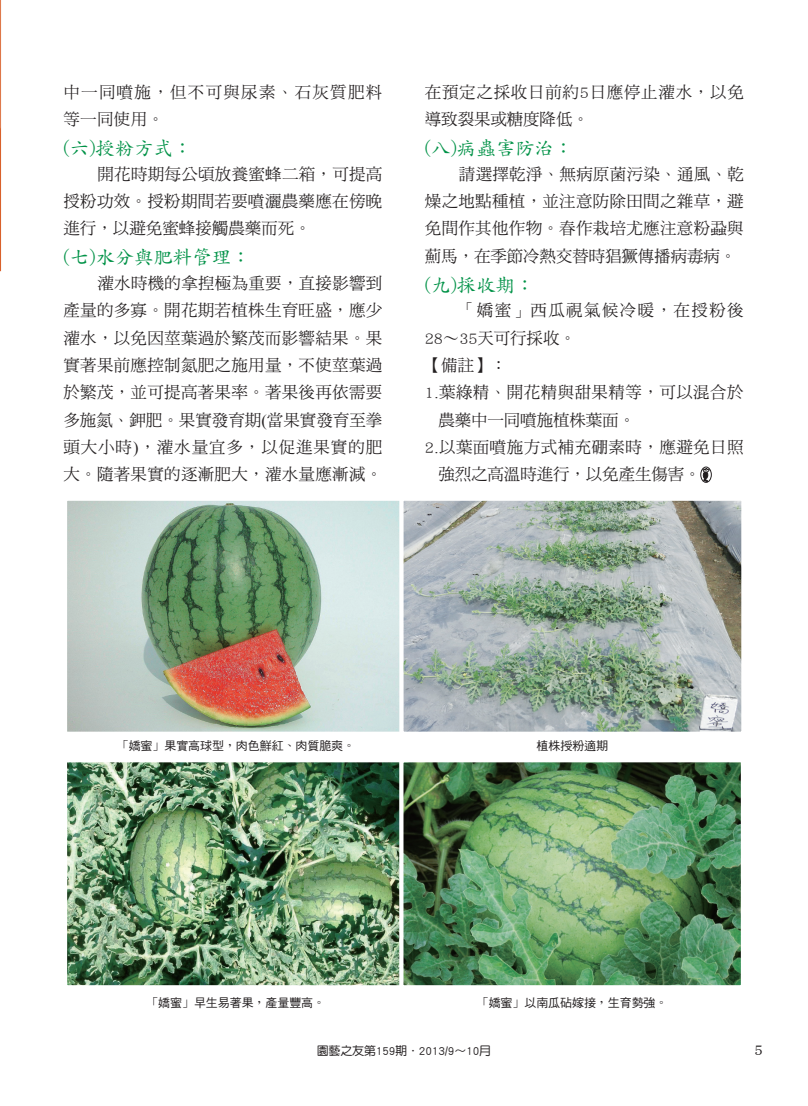
<style>
.page{position:relative;width:808px;height:1106px;background:#fff}
.page>*{position:absolute;margin:0;border:0;box-sizing:border-box;transform-origin:0 0}
.一_整段{font:19.5px "DF Kai Shu Std W5";letter-spacing:-.005em;color:#009247}
.內文{font:16.5px/27.3px "DF Ming Std W5";letter-spacing:.02em;color:#231f20;text-align:justify}
.內文-2{font:16.5px/27.3px "DF Ming Std W5";letter-spacing:.045em;color:#231f20}
.內文-3{font:16.5px/27.3px "DF Ming Std W5";letter-spacing:.085em;color:#231f20}
.內文-4{font:16.5px/27.3px "DF Ming Std W5";letter-spacing:.08em;color:#231f20}
.內文-5{font:16.5px "DF Ming Std W3";color:#231f20}
.t1{font:15px "DF Ming Std W7";color:#231f20}
.圖說{font:12px "DF Hei Std W5";letter-spacing:-.005em;color:#231f20}
.t2{font:12px "DF Yuan Std W5";letter-spacing:-.015em;color:#231f20}
.s1{font-family:"DF Ming Std W3"}
.s2{font-family:"Times New Roman"}
.s3{font-family:"DF Ming Std W5"}
.s4{font-family:"Adobe Ming Std";font-weight:300}
</style>
<div class="page">
<svg style="left:0;top:0;width:2px;height:272px"></svg>
<div style="left:700px;top:467px;width:11px;height:15px;border:1px solid #231f20;border-radius:50%"></div>
<svg style="left:702px;top:468px;width:7px;height:14px"></svg>
<img style="left:67px;top:500px;width:330px;height:232px">
<img style="left:397px;top:500px;width:345px;height:232px">
<img style="left:67px;top:762px;width:330px;height:224px">
<img style="left:397px;top:762px;width:344px;height:224px">
<p class="內文-4" style="left:63px;top:78px;width:320px">中一同噴施<span class="s1">，</span>但不可與尿素<span class="s1">、</span>石灰質肥料等一同使用<span class="s1">。</span></p>
<p class="一_整段" style="left:63px;top:137px;width:131px">(六)授粉方式：</p>
<p class="內文" style="left:63px;top:160px;width:321px;text-indent:34px">開花時期每公頃放養蜜蜂二箱<span class="s1">，</span>可提高授粉功效<span class="s1">。</span>授粉期間若要噴灑農藥應在傍晚進行<span class="s1">，</span>以避免蜜蜂接觸農藥而死<span class="s1">。</span></p>
<p class="一_整段" style="left:63px;top:247px;width:189px">(七)水分與肥料管理：</p>
<p class="內文" style="left:63px;top:269px;width:321px;text-indent:34px">灌水時機的拿揑極為重要<span class="s1">，</span>直接影響到產量的多寡<span class="s1">。</span>開花期若植株生育旺盛<span class="s1">，</span>應少灌水<span class="s1">，</span>以免因莖葉過於繁茂而影響結果<span class="s1">。</span>果實著果前應控制氮肥之施用量<span class="s1">，</span>不使莖葉過於繁茂<span class="s1">，</span>並可提高著果率<span class="s1">。</span>著果後再依需要多施氮<span class="s1">、</span>鉀肥<span class="s1">。</span>果實發育期<span class="s2">(</span>當果實發育至拳頭大小時<span class="s2">)</span><span class="s1">，</span>灌水量宜多<span class="s1">，</span>以促進果實的肥大<span class="s1">。</span>隨著果實的逐漸肥大<span class="s1">，</span>灌水量應漸減<span class="s1">。</span></p>
<p class="內文-2" style="left:425px;top:78px;width:320px">在預定之採收日前約5日應停止灌水<span class="s1">，</span>以免導致裂果或糖度降低<span class="s1">。</span></p>
<p class="一_整段" style="left:425px;top:137px;width:150px">(八)病蟲害防治：</p>
<p class="內文" style="left:425px;top:160px;width:321px;text-indent:34px">請選擇乾淨<span class="s1">、</span>無病原菌污染<span class="s1">、</span>通風<span class="s1">、</span>乾燥之地點種植<span class="s1">，</span>並注意防除田間之雜草<span class="s1">，</span>避免間作其他作物<span class="s1">。</span>春作栽培尤應注意粉蝨與薊馬<span class="s1">，</span>在季節冷熱交替時猖獗傳播病毒病<span class="s1">。</span></p>
<p class="一_整段" style="left:425px;top:274px;width:111px">(九)採收期：</p>
<p class="內文-3" style="left:425px;top:296px;width:320px;text-indent:34px"><span class="s1">「</span>嬌蜜<span class="s1">」</span>西瓜視氣候冷暖<span class="s1">，</span>在授粉後<br>28<span class="s1">∼</span>35天可行採收<span class="s1">。</span></p>
<p class="內文-5" style="left:425px;top:356px;width:84px">【<span class="s3">備註</span>】：</p>
<p class="內文" style="left:438px;top:378px;width:307px;text-indent:-14px">1<span class="s2">.</span>葉綠精<span class="s1">、</span>開花精與甜果精等<span class="s1">，</span>可以混合於農藥中一同噴施植株葉面<span class="s1">。</span></p>
<p class="內文" style="left:438px;top:433px;width:307px;text-indent:-14px">2<span class="s2">.</span>以葉面噴施方式補充硼素時<span class="s1">，</span>應避免日照強烈之高溫時進行<span class="s1">，</span>以免產生傷害<span class="s1">。</span></p>
<p class="圖說" style="left:117px;top:738px;width:240px"><span class="s4">「</span>嬌蜜<span class="s4">」</span>果實高球型<span class="s4">，</span>肉色鮮紅<span class="s4">、</span>肉質脆爽<span class="s4">。</span></p>
<p class="圖說" style="left:537px;top:738px;width:73px">植株授粉適期</p>
<p class="圖說" style="left:146px;top:995px;width:180px"><span class="s4">「</span>嬌蜜<span class="s4">」</span>早生易著果<span class="s4">，</span>產量豐高<span class="s4">。</span></p>
<p class="圖說" style="left:477px;top:995px;width:192px"><span class="s4">「</span>嬌蜜<span class="s4">」</span>以南瓜砧嫁接<span class="s4">，</span>生育勢強<span class="s4">。</span></p>
<p class="t2" style="left:317px;top:1043px;width:176px">園藝之友第159期．2013/9～10月</p>
<p class="t1" style="left:755px;top:1041px;width:10px">5</p>
</div>
